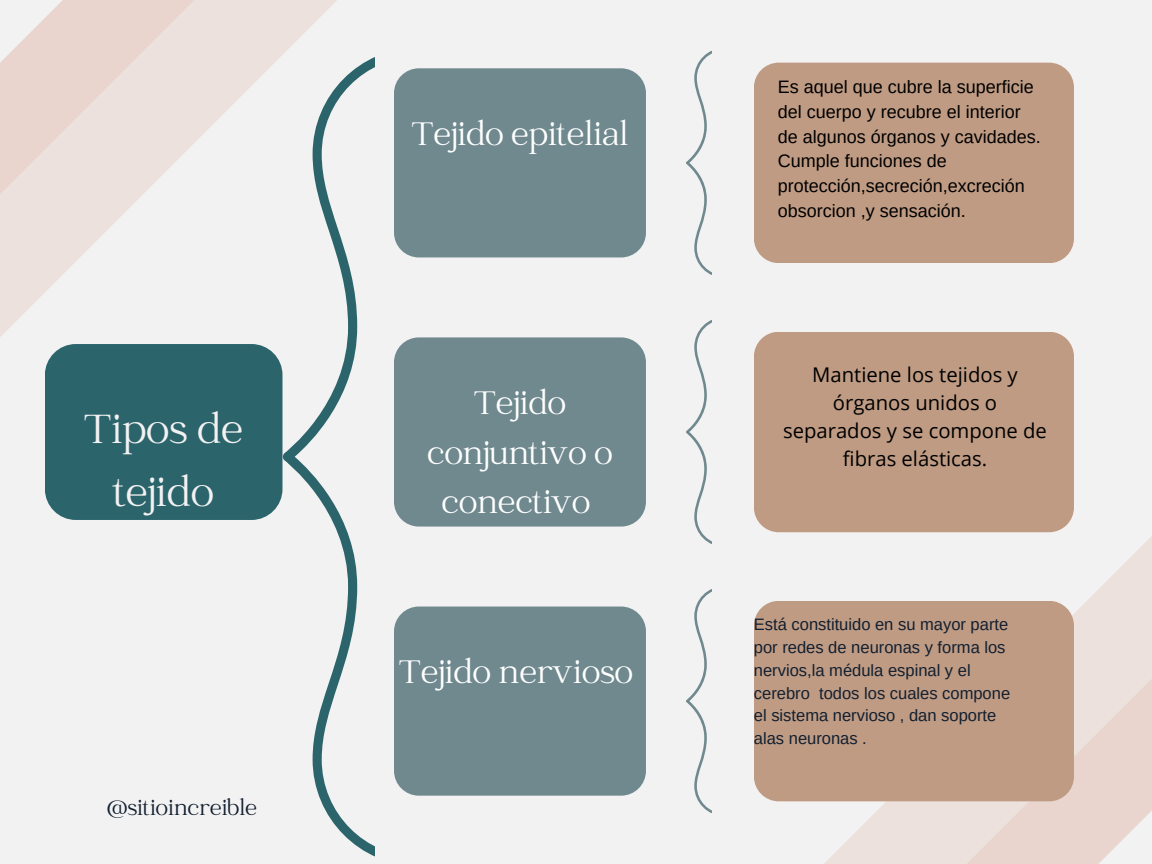
<style>
.page{position:relative;width:1152px;height:864px;background:#f2f2f2}
.page>*{position:absolute;margin:0;border:0;box-sizing:border-box;transform-origin:0 0}
.t1{font:45px/63px "Catchy Mager";color:#f2f2f2;text-align:center}
.t2{font:36px/49.5px "Catchy Mager";color:#fff;text-align:center}
.t3{font:24px "Catchy Mager";color:#121f30}
.t4{font:20.25px/28.2px "Open Sans";color:#000;text-align:center}
.t5{font:18px/24.8px "Arimo";color:#000}
.t6{font:16.5px/22.8px "Arimo";color:#121f30}
</style>
<div class="page">
<svg style="left:283px;top:57px;width:92px;height:800px"></svg>
<div style="left:45px;top:344px;width:237px;height:176px;background:#2c646c;border-radius:31px"></div>
<div style="left:394px;top:607px;width:252px;height:189px;background:#6f898f;border-radius:25px"></div>
<svg style="left:686px;top:50px;width:26px;height:225px"></svg>
<svg style="left:686px;top:320px;width:26px;height:224px"></svg>
<svg style="left:686px;top:589px;width:26px;height:225px"></svg>
<svg style="left:818px;top:532px;width:334px;height:332px"></svg>
<svg style="left:961px;top:666px;width:191px;height:198px;background:#ead9d4"></svg>
<div style="left:754px;top:601px;width:320px;height:200px;background:#bf9b83;border-radius:25px"></div>
<div style="left:394px;top:337px;width:252px;height:190px;background:#6f898f;border-radius:25px"></div>
<div style="left:394px;top:68px;width:252px;height:189px;background:#6f898f;border-radius:25px"></div>
<div style="left:754px;top:332px;width:320px;height:200px;background:#bf9b83;border-radius:25px"></div>
<div style="left:754px;top:63px;width:320px;height:200px;background:#bf9b83;border-radius:25px"></div>
<svg style="left:0;top:0;width:337px;height:337px"></svg>
<svg style="left:0;top:0;width:194px;height:203px;background:#ebddd8"></svg>
<p class="t1" style="left:84px;top:401px;width:161px">Tipos de tejido</p>
<p class="t3" style="left:107px;top:796px;width:151px">@sitioincreible</p>
<p class="t2" style="left:412px;top:112px;width:218px">Tejido epitelial</p>
<p class="t2" style="left:427px;top:381px;width:187px">Tejido conjuntivo o conectivo</p>
<h1 class="t2" style="left:399px;top:650px;width:236px">Tejido nervioso</h1>
<h2 class="t5" style="left:778px;top:75px;width:265px">Es aquel que cubre la superficie del cuerpo y recubre el interior de algunos órganos y cavidades.</h2>
<h2 class="t5" style="left:778px;top:149px;width:249px">Cumple funciones de protección,secreción,excreción</h2>
<p class="t5" style="left:778px;top:198px;width:190px">obsorcion ,y sensación.</p>
<p class="t4" style="left:783px;top:360px;width:265px">Mantiene los tejidos y órganos unidos o separados y se compone de fibras elásticas.</p>
<h3 class="t6" style="left:754px;top:613px;width:258px">Está constituido en su mayor parte por redes de neuronas y forma los nervios,la médula espinal y el cerebro todos los cuales compone</h3>
<h2 class="t6" style="left:754px;top:704px;width:244px">el sistema nervioso , dan soporte alas neuronas .</h2>
</div>
